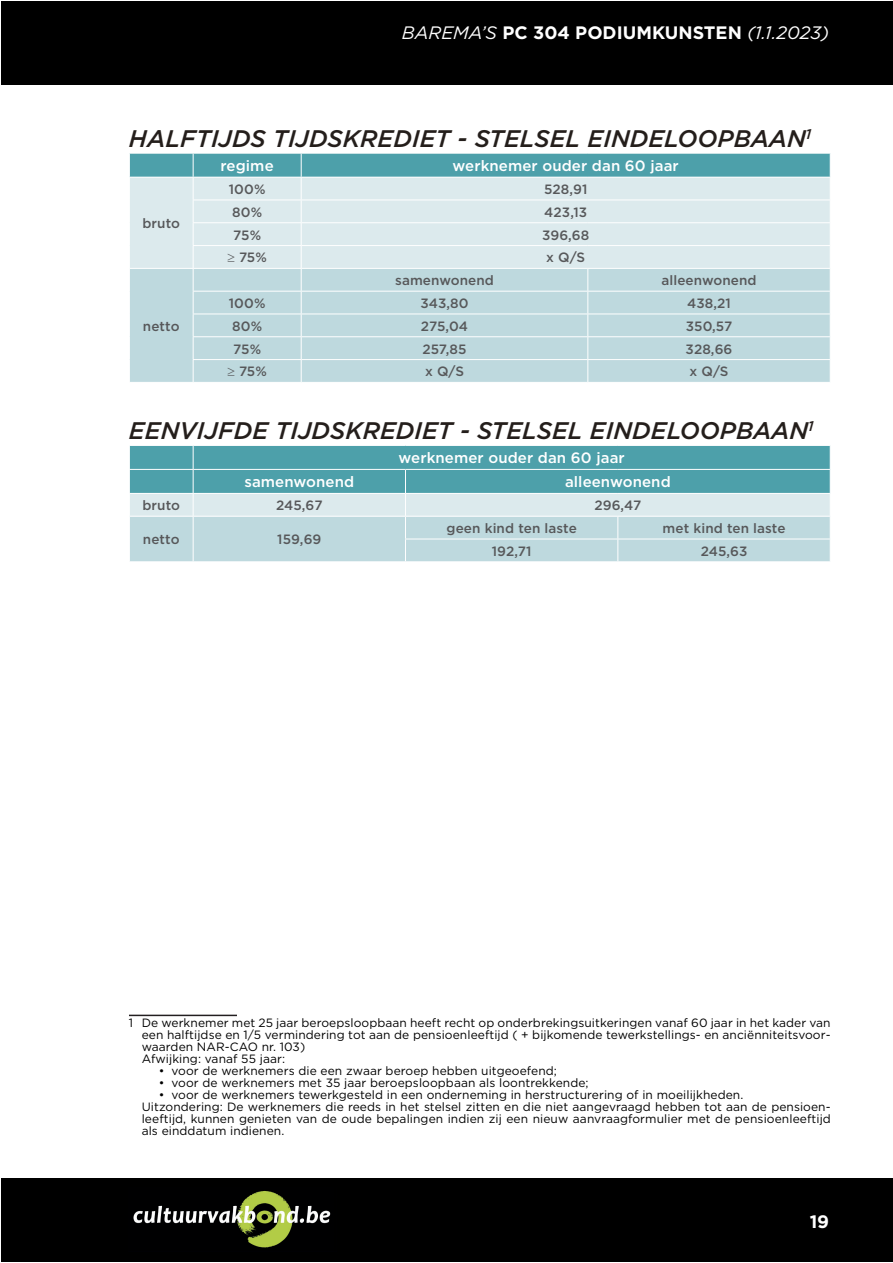
<style>
.page{position:relative;width:893px;height:1263px;background:#fff}
.page>*{position:absolute;margin:0;border:0;box-sizing:border-box;transform-origin:0 0}
.Titel_2{font:italic 500 24px "Gotham";color:#241e1b}
.t1{font:italic 18px "Gotham";color:#fff}
.t2{font:700 18px "Gotham";color:#fff}
.N_heading{font:500 15px "Gotham";letter-spacing:.005em;color:#fff}
.N_tekst_gecentreerd{font:500 13.5px "Gotham";letter-spacing:.005em;color:#57585a}
.tekst{font:12px/12px "Gotham";letter-spacing:.005em;color:#000;text-align:justify}
.s1{font-weight:700;font-style:normal}
</style>
<div class="page">
<div style="left:1px;top:1px;width:891px;height:83px;background:#000"></div>
<div style="left:1px;top:1179px;width:891px;height:83px;background:#000"></div>
<img style="left:133px;top:1191px;width:198px;height:57px">
<svg style="left:129px;top:153px;width:702px;height:229px;background:#c1dbe0"></svg>
<svg style="left:129px;top:445px;width:702px;height:116px;background:#9ac7cd"></svg>
<hr style="left:129px;top:1015px;width:108px;height:1px;background:#231f20">
<h2 class="t1" style="left:402px;top:21px;width:429px">BAREMA’S <span class="s1">PC 304 PODIUMKUNSTEN</span> (1.1.2023)</h2>
<p class="Titel_2" style="left:129px;top:123px;width:684px">HALFTIJDS TIJDSKREDIET - STELSEL EINDELOOPBAAN<sup>1</sup></p>
<p class="N_heading" style="left:221px;top:156px;width:55px">regime</p>
<p class="N_heading" style="left:453px;top:156px;width:228px">werknemer ouder dan 60 jaar</p>
<p class="N_tekst_gecentreerd" style="left:142px;top:215px;width:39px">bruto</p>
<p class="N_tekst_gecentreerd" style="left:143px;top:317px;width:38px">netto</p>
<p class="N_tekst_gecentreerd" style="left:229px;top:180px;width:38px">100%</p>
<p class="N_tekst_gecentreerd" style="left:544px;top:180px;width:45px">528,91</p>
<p class="N_tekst_gecentreerd" style="left:232px;top:203px;width:31px">80%</p>
<p class="N_tekst_gecentreerd" style="left:544px;top:203px;width:44px">423,13</p>
<p class="N_tekst_gecentreerd" style="left:233px;top:226px;width:29px">75%</p>
<p class="N_tekst_gecentreerd" style="left:542px;top:226px;width:49px">396,68</p>
<p class="N_tekst_gecentreerd" style="left:227px;top:249px;width:41px">≥ 75%</p>
<p class="N_tekst_gecentreerd" style="left:546px;top:249px;width:40px">x Q/S</p>
<p class="N_tekst_gecentreerd" style="left:395px;top:272px;width:100px">samenwonend</p>
<p class="N_tekst_gecentreerd" style="left:661px;top:272px;width:97px">alleenwonend</p>
<p class="N_tekst_gecentreerd" style="left:229px;top:294px;width:38px">100%</p>
<p class="N_tekst_gecentreerd" style="left:420px;top:294px;width:50px">343,80</p>
<p class="N_tekst_gecentreerd" style="left:687px;top:294px;width:45px">438,21</p>
<p class="N_tekst_gecentreerd" style="left:232px;top:317px;width:31px">80%</p>
<p class="N_tekst_gecentreerd" style="left:421px;top:317px;width:49px">275,04</p>
<p class="N_tekst_gecentreerd" style="left:686px;top:317px;width:48px">350,57</p>
<p class="N_tekst_gecentreerd" style="left:233px;top:340px;width:29px">75%</p>
<p class="N_tekst_gecentreerd" style="left:422px;top:340px;width:46px">257,85</p>
<p class="N_tekst_gecentreerd" style="left:686px;top:340px;width:48px">328,66</p>
<p class="N_tekst_gecentreerd" style="left:227px;top:363px;width:41px">≥ 75%</p>
<p class="N_tekst_gecentreerd" style="left:425px;top:363px;width:40px">x Q/S</p>
<p class="N_tekst_gecentreerd" style="left:690px;top:363px;width:40px">x Q/S</p>
<p class="Titel_2" style="left:129px;top:415px;width:686px">EENVIJFDE TIJDSKREDIET - STELSEL EINDELOOPBAAN<sup>1</sup></p>
<p class="N_heading" style="left:399px;top:448px;width:228px">werknemer ouder dan 60 jaar</p>
<p class="N_heading" style="left:244px;top:472px;width:111px">samenwonend</p>
<p class="N_heading" style="left:565px;top:472px;width:107px">alleenwonend</p>
<p class="N_tekst_gecentreerd" style="left:142px;top:497px;width:39px">bruto</p>
<p class="N_tekst_gecentreerd" style="left:276px;top:497px;width:48px">245,67</p>
<p class="N_tekst_gecentreerd" style="left:594px;top:497px;width:49px">296,47</p>
<p class="N_tekst_gecentreerd" style="left:143px;top:531px;width:38px">netto</p>
<p class="N_tekst_gecentreerd" style="left:277px;top:531px;width:46px">159,69</p>
<p class="N_tekst_gecentreerd" style="left:447px;top:519px;width:132px">geen kind ten laste</p>
<p class="N_tekst_gecentreerd" style="left:663px;top:519px;width:124px">met kind ten laste</p>
<p class="N_tekst_gecentreerd" style="left:492px;top:542px;width:41px">192,71</p>
<p class="N_tekst_gecentreerd" style="left:701px;top:542px;width:48px">245,63</p>
<p class="tekst" style="left:142px;top:1017px;width:690px;text-indent:-13px">1 De werknemer met 25 jaar beroepsloopbaan heeft recht op onderbrekingsuitkeringen vanaf 60 jaar in het kader van een halftijdse en 1/5 vermindering tot aan de pensioenleeftijd ( + bijkomende tewerkstellings- en anciënniteitsvoor&shy;waarden NAR-CAO nr. 103)</p>
<p class="tekst" style="left:142px;top:1053px;width:145px">Afwijking: vanaf 55 jaar:</p>
<p class="tekst" style="left:159px;top:1065px;width:400px">• voor de werknemers die een zwaar beroep hebben uitgeoefend;</p>
<p class="tekst" style="left:159px;top:1077px;width:431px">• voor de werknemers met 35 jaar beroepsloopbaan als loontrekkende;</p>
<p class="tekst" style="left:159px;top:1089px;width:586px">• voor de werknemers tewerkgesteld in een onderneming in herstructurering of in moeilijkheden.</p>
<p class="tekst" style="left:142px;top:1101px;width:691px">Uitzondering: De werknemers die reeds in het stelsel zitten en die niet aangevraagd hebben tot aan de pensioen&shy;leeftijd, kunnen genieten van de oude bepalingen indien zij een nieuw aanvraagformulier met de pensioenleeftijd als einddatum indienen.</p>
<h2 class="t2" style="left:810px;top:1209px;width:21px">19</h2>
</div>
